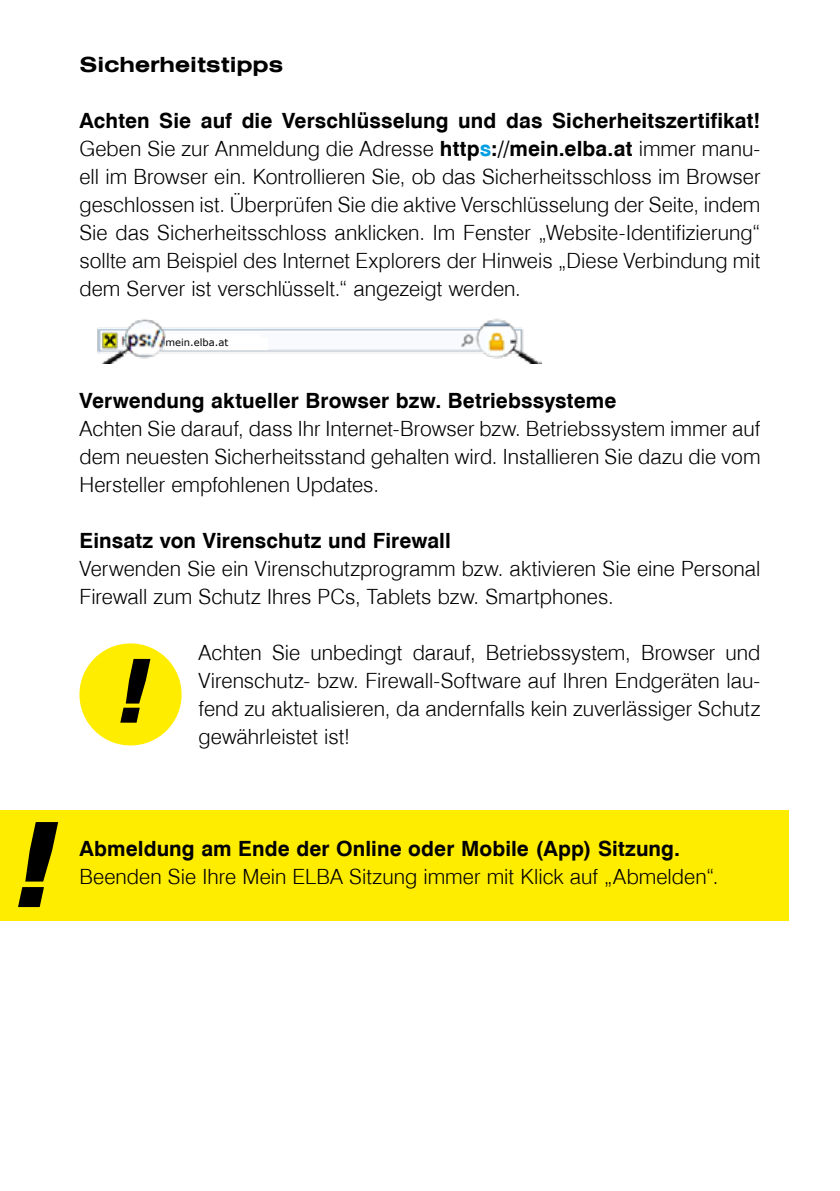
<style>
.page{position:relative;width:840px;height:1191px;background:#fff}
.page>*{position:absolute;margin:0;border:0;box-sizing:border-box;transform-origin:0 0}
.t1{font:italic 900 expanded 119px "Helvetica Neue";color:#000}
.t2{font:italic 900 expanded 89.2px "Helvetica Neue";color:#000}
.t3{font:300 21px/28px "Swiss 721 TL";color:#000;text-align:justify}
.t4{font:700 21px "Swiss 721 TL";letter-spacing:.005em;color:#000}
.t5{font:700 expanded 21px "Swiss 721 TL";color:#000}
.t6{font:10px "Verdana";color:#000}
.s1{font-weight:700}
.s2{font-weight:700;color:#009fe3}
</style>
<div class="page">
<div style="left:0;top:810px;width:788px;height:110px;background:#ffed00"></div>
<img style="left:97px;top:318px;width:444px;height:46px">
<div style="left:79px;top:643px;width:102px;height:102px;background:#ffed00;border-radius:50%"></div>
<div style="left:166px;top:334px;width:94px;height:12px;background:#fff"></div>
<div style="left:165px;top:338px;width:102px;height:12px;background:#fff"></div>
<p class="t5" style="left:79px;top:51px;width:205px">Sicherheitstipps</p>
<p class="t3" style="left:79px;top:106px;width:682px"><span class="s1">Achten Sie auf die Verschlüsselung und das Sicherheitszertifikat!<br></span>Geben Sie zur Anmeldung die Adresse <span class="s1">http</span><span class="s2">s</span><span class="s1">://mein.elba.at</span> immer manu&shy;ell im Browser ein. Kontrollieren Sie, ob das Sicherheitsschloss im Browser geschlossen ist. Überprüfen Sie die aktive Verschlüsselung der Seite, indem Sie das Sicherheitsschloss anklicken. Im Fenster „Website-Identifizierung“ sollte am Beispiel des Internet Explorers der Hinweis „Diese Verbindung mit dem Server ist verschlüsselt.“ angezeigt werden.</p>
<p class="t6" style="left:165px;top:335px;width:64px">mein.elba.at</p>
<p class="t4" style="left:79px;top:387px;width:538px">Verwendung aktueller Browser bzw. Betriebssysteme</p>
<p class="t3" style="left:79px;top:414px;width:682px">Achten Sie darauf, dass Ihr Internet-Browser bzw. Betriebssystem immer auf dem neuesten Sicherheitsstand gehalten wird. Installieren Sie dazu die vom Hersteller empfohlenen Updates.</p>
<p class="t4" style="left:79px;top:527px;width:372px">Einsatz von Virenschutz und Firewall</p>
<p class="t3" style="left:79px;top:554px;width:682px">Verwenden Sie ein Virenschutzprogramm bzw. aktivieren Sie eine Personal<br>Firewall zum Schutz Ihres PCs, Tablets bzw. Smartphones.</p>
<p class="t3" style="left:198px;top:638px;width:563px">Achten Sie unbedingt darauf, Betriebssystem, Browser und Virenschutz- bzw. Firewall-Software auf Ihren Endgeräten lau&shy;fend zu aktualisieren, da andernfalls kein zuverlässiger Schutz gewährleistet ist!</p>
<h2 class="t2" style="left:113px;top:634px;width:31px">!</h2>
<h1 class="t1" style="left:9px;top:788px;width:41px">!</h1>
<p class="t4" style="left:79px;top:835px;width:602px">Abmeldung am Ende der Online oder Mobile (App) Sitzung.</p>
<p class="t3" style="left:79px;top:862px;width:640px">Beenden Sie Ihre Mein ELBA Sitzung immer mit Klick auf „Abmelden“.</p>
</div>
